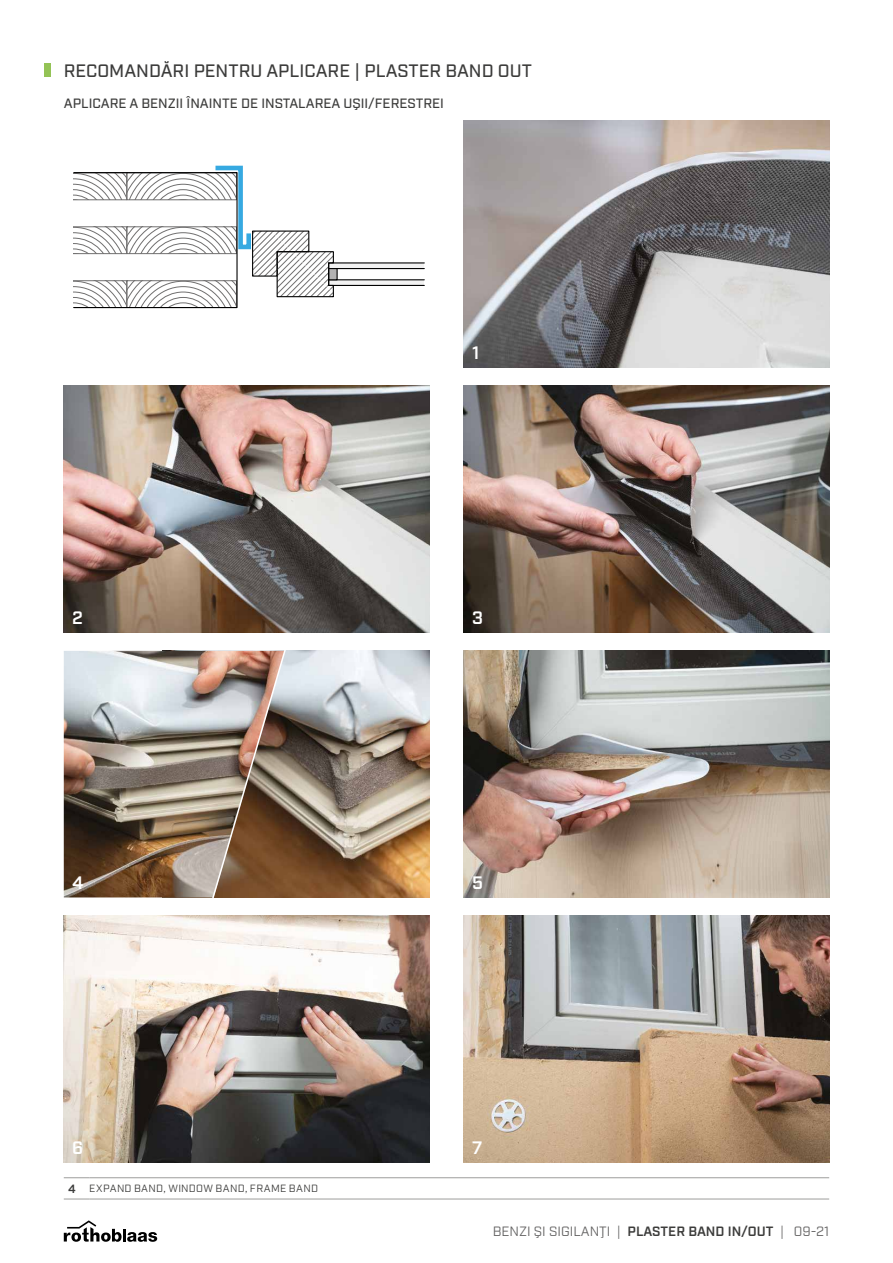
<style>
.page{position:relative;width:893px;height:1263px;background:#fff}
.page>*{position:absolute;margin:0;border:0;box-sizing:border-box;transform-origin:0 0}
.t1{font:500 18px "Industry";color:#3c3c3b}
.t2{font:600 18px "Industry";color:#fff}
.t3{font:500 13.5px "Industry";color:#3c3c3b}
.t4{font:13.5px "Industry";color:#646363}
.t5{font:10.5px "Industry";letter-spacing:.04em;color:#3c3c3b}
.s1{font-weight:600;font-size:12px}
.s2{font-weight:600;color:#3c3c3b}
</style>
<div class="page">
<img style="left:463px;top:121px;width:366px;height:246px">
<img style="left:463px;top:651px;width:366px;height:246px">
<img style="left:64px;top:386px;width:365px;height:246px">
<img style="left:64px;top:916px;width:365px;height:246px">
<img style="left:463px;top:386px;width:366px;height:246px">
<img style="left:463px;top:916px;width:366px;height:246px">
<img style="left:289px;top:651px;width:140px;height:246px">
<img style="left:64px;top:651px;width:146px;height:246px">
<div style="left:329px;top:263px;width:95px;height:6px;background:#f2f2f2"></div>
<div style="left:329px;top:280px;width:95px;height:5px;background:#f2f2f2"></div>
<hr style="left:329px;top:262px;width:95px;height:1px;background:#000">
<hr style="left:329px;top:268px;width:95px;height:1px;background:#000">
<hr style="left:329px;top:279px;width:95px;height:1px;background:#000">
<hr style="left:329px;top:285px;width:95px;height:1px;background:#000">
<div style="left:329px;top:269px;width:8px;height:11px;background:#b3b2b2"></div>
<div style="left:328px;top:268px;width:10px;height:12px;border:1px solid #000"></div>
<svg style="left:73px;top:165px;width:261px;height:143px"></svg>
<svg style="left:64px;top:1220px;width:93px;height:22px"></svg>
<div style="left:45px;top:64px;width:6px;height:13px;background:#94c356"></div>
<img style="left:210px;top:650px;width:79px;height:248px">
<svg style="left:64px;top:1177px;width:25px;height:1px"></svg>
<svg style="left:64px;top:1199px;width:25px;height:1px"></svg>
<hr style="left:89px;top:1177px;width:740px;height:1px;background:#9d9d9c">
<hr style="left:89px;top:1199px;width:740px;height:1px;background:#9d9d9c">
<h1 class="t1" style="left:64px;top:60px;width:470px">RECOMANDĂRI PENTRU APLICARE | PLASTER BAND OUT</h1>
<p class="t3" style="left:64px;top:95px;width:382px">APLICARE A BENZII ÎNAINTE DE INSTALAREA UŞII/FERESTREI</p>
<h1 class="t2" style="left:472px;top:342px;width:9px">1</h1>
<h1 class="t2" style="left:72px;top:607px;width:12px">2</h1>
<h1 class="t2" style="left:472px;top:607px;width:12px">3</h1>
<h1 class="t2" style="left:72px;top:872px;width:13px">4</h1>
<h1 class="t2" style="left:472px;top:872px;width:12px">5</h1>
<h1 class="t2" style="left:72px;top:1137px;width:13px">6</h1>
<p class="t5" style="left:68px;top:1182px;width:251px"><span class="s1">4</span> EXPAND BAND, WINDOW BAND, FRAME BAND</p>
<h1 class="t2" style="left:472px;top:1137px;width:12px">7</h1>
<p class="t4" style="left:493px;top:1223px;width:338px">BENZI ŞI SIGILANŢI | <span class="s2">PLASTER BAND IN/OUT</span> | 09-21</p>
</div>
